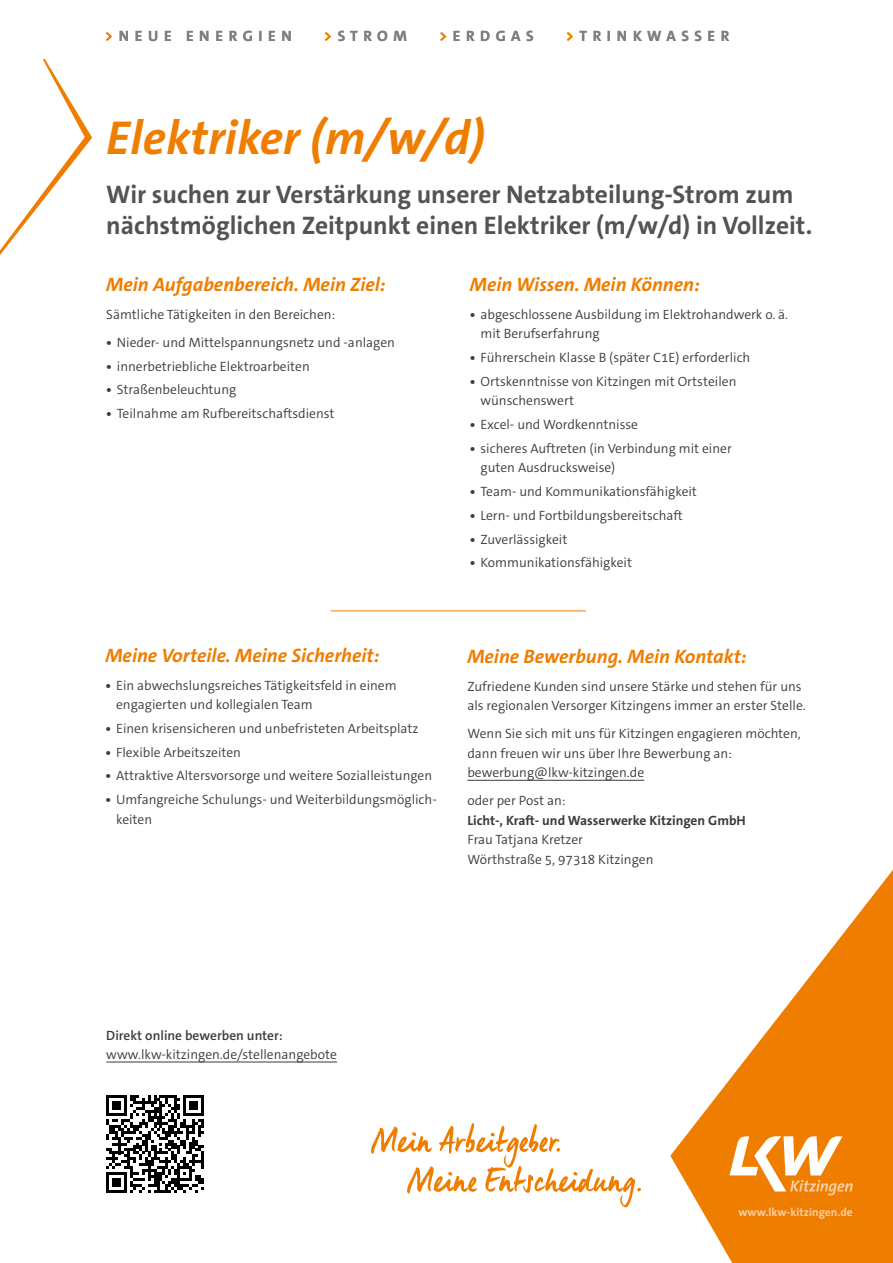
<style>
.page{position:relative;width:893px;height:1263px;background:#fff}
.page>*{position:absolute;margin:0;border:0;box-sizing:border-box;transform-origin:0 0}
.t1{font:italic 700 48px "The Sans C4 s";color:#ef7d00}
.t2{font:700 25.5px/31.5px "The Sans C4 s";color:#555252}
.t3{font:italic 700 19.5px "The Sans C4 s";color:#ef7d00}
.t4{font:700 15px "The Sans C4 s";letter-spacing:.37em;color:#807e7e}
.t5{font:300 13.5px/19.5px "The Sans C4 s";color:#3a3b3b}
.t6{font:700 13.5px "The Sans C4 s";color:#3a3b3b}
.t7{font:600 13.5px "The Sans C4 s";color:#3a3b3b}
.t8{font:700 11.55px "The Sans C4 s";color:#fbcea2}
.s1{color:#ef7d00}
.s2{font-weight:700}
</style>
<div class="page">
<svg style="left:371px;top:1123px;width:270px;height:84px"></svg>
<svg style="left:670px;top:870px;width:223px;height:393px;fill:#ef7d00"></svg>
<svg style="left:729px;top:1136px;width:124px;height:59px"></svg>
<svg style="left:0;top:59px;width:92px;height:196px"></svg>
<hr style="left:467px;top:780px;width:177px;height:1px;background:#3a3b3b">
<hr style="left:106px;top:1061px;width:231px;height:1px;background:#3a3b3b">
<svg style="left:106px;top:1095px;width:98px;height:98px"></svg>
<hr style="left:331px;top:610px;width:255px;height:1px;background:#ef7d00">
<p class="t4" style="left:105px;top:26px;width:188px"><span class="s1">&gt;</span>NEUE ENERGIEN</p>
<p class="t4" style="left:324px;top:26px;width:85px"><span class="s1">&gt;</span>STROM</p>
<p class="t4" style="left:439px;top:26px;width:96px"><span class="s1">&gt;</span>ERDGAS</p>
<p class="t4" style="left:566px;top:26px;width:165px"><span class="s1">&gt;</span>TRINKWASSER</p>
<h1 class="t1" style="left:106px;top:107px;width:380px">Elektriker (m/w/d)</h1>
<h2 class="t2" style="left:106px;top:179px;width:707px">Wir suchen zur Verstärkung unserer Netzabteilung-Strom zum nächstmöglichen Zeitpunkt einen Elektriker (m/w/d) in Vollzeit.</h2>
<h3 class="t3" style="left:106px;top:272px;width:281px">Mein Aufgabenbereich. Mein Ziel:</h3>
<p class="t5" style="left:106px;top:305px;width:231px">Sämtliche Tätigkeiten in den Bereichen:</p>
<p class="t5" style="left:106px;top:333px;width:290px"><span class="s2">•</span> Nieder- und Mittelspannungsnetz und -anlagen</p>
<p class="t5" style="left:106px;top:356px;width:205px"><span class="s2">•</span> innerbetriebliche Elektroarbeiten</p>
<p class="t5" style="left:106px;top:380px;width:132px"><span class="s2">•</span> Straßenbeleuchtung</p>
<p class="t5" style="left:106px;top:404px;width:230px"><span class="s2">•</span> Teilnahme am Rufbereitschaftsdienst</p>
<h3 class="t3" style="left:470px;top:272px;width:232px">Mein Wissen. Mein Können:</h3>
<p class="t5" style="left:480px;top:305px;width:309px;text-indent:-11px"><span class="s2">•</span> abgeschlossene Ausbildung im Elektrohandwerk o. ä. mit Berufserfahrung</p>
<p class="t5" style="left:470px;top:348px;width:282px"><span class="s2">•</span> Führerschein Klasse B (später C1E) erforderlich</p>
<p class="t5" style="left:480px;top:372px;width:257px;text-indent:-11px"><span class="s2">•</span> Ortskenntnisse von Kitzingen mit Ortsteilen wünschenswert</p>
<p class="t5" style="left:470px;top:415px;width:170px"><span class="s2">•</span> Excel- und Wordkenntnisse</p>
<p class="t5" style="left:480px;top:439px;width:253px;text-indent:-11px"><span class="s2">•</span> sicheres Auftreten (in Verbindung mit einer guten Ausdrucksweise)</p>
<p class="t5" style="left:470px;top:482px;width:229px"><span class="s2">•</span> Team- und Kommunikationsfähigkeit</p>
<p class="t5" style="left:470px;top:506px;width:214px"><span class="s2">•</span> Lern- und Fortbildungsbereitschaft</p>
<p class="t5" style="left:470px;top:529px;width:99px"><span class="s2">•</span> Zuverlässigkeit</p>
<p class="t5" style="left:470px;top:553px;width:164px"><span class="s2">•</span> Kommunikationsfähigkeit</p>
<h3 class="t3" style="left:105px;top:642px;width:276px">Meine Vorteile. Meine Sicherheit:</h3>
<p class="t5" style="left:116px;top:675px;width:282px;text-indent:-11px"><span class="s2">•</span> Ein abwechslungsreiches Tätigkeitsfeld in einem engagierten und kollegialen Team</p>
<p class="t5" style="left:105px;top:719px;width:315px"><span class="s2">•</span> Einen krisensicheren und unbefristeten Arbeitsplatz</p>
<p class="t5" style="left:105px;top:742px;width:137px"><span class="s2">•</span> Flexible Arbeitszeiten</p>
<p class="t5" style="left:105px;top:766px;width:328px"><span class="s2">•</span> Attraktive Altersvorsorge und weitere Sozialleistungen</p>
<p class="t5" style="left:116px;top:790px;width:322px;text-indent:-11px"><span class="s2">•</span> Umfangreiche Schulungs- und Weiterbildungsmöglich&shy;keiten</p>
<h3 class="t3" style="left:467px;top:644px;width:281px">Meine Bewerbung. Mein Kontakt:</h3>
<p class="t5" style="left:467px;top:676px;width:340px">Zufriedene Kunden sind unsere Stärke und stehen für uns als regionalen Versorger Kitzingens immer an erster Stelle.</p>
<p class="t5" style="left:467px;top:724px;width:335px">Wenn Sie sich mit uns für Kitzingen engagieren möchten, dann freuen wir uns über Ihre Bewerbung an: bewerbung@lkw-kitzingen.de</p>
<p class="t5" style="left:467px;top:791px;width:100px">oder per Post an:</p>
<p class="t6" style="left:467px;top:811px;width:280px">Licht-, Kraft- und Wasserwerke Kitzingen GmbH</p>
<p class="t5" style="left:467px;top:830px;width:188px">Frau Tatjana Kretzer<br>Wörthstraße 5, 97318 Kitzingen</p>
<p class="t7" style="left:106px;top:1026px;width:178px">Direkt online bewerben unter:</p>
<p class="t5" style="left:106px;top:1045px;width:232px">www.lkw-kitzingen.de/stellenangebote</p>
<p class="t8" style="left:738px;top:1205px;width:116px">www.lkw-kitzingen.de</p>
</div>
